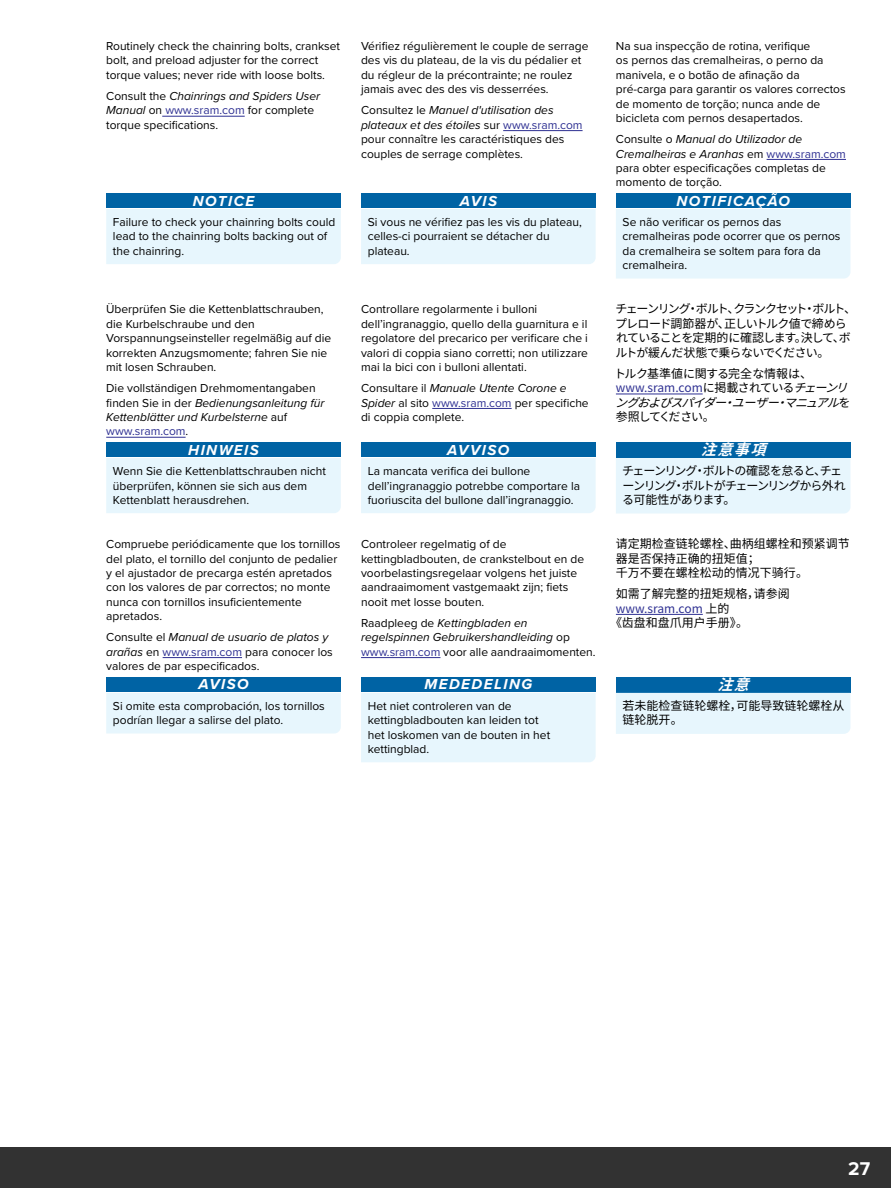
<style>
.page{position:relative;width:891px;height:1188px;background:#fff}
.page>*{position:absolute;margin:0;border:0;box-sizing:border-box;transform-origin:0 0}
.t1{font:700 19.2px "Proxima Nova";color:#fff}
.t2{font:italic 700 15px "Proxima Nova";letter-spacing:.1em;color:#fff}
.t3{font:italic 700 15px "Noto Sans CJ Kjp";color:#fff}
.t4{font:italic 700 15px "Noto Sans CJ Ksc";color:#fff}
.t5{font:12px/14.4px "Proxima Nova";color:#000}
.t6{font:12px/14.4px "Noto Sans CJ Kjp";letter-spacing:-.075em;color:#000}
.t7{font:12px/14.4px "Noto Sans CJ Ksc";color:#000}
.t8{font:italic 12px/14.4px "Proxima Nova";color:#000}
.t9{font:12px/14.4px "Noto Sans CJ Kjp";letter-spacing:-.025em;color:#000}
.t10{font:12px "Noto Sans CJ Ksc";color:#2e3092}
.s1{font-style:italic}
.s2{color:#2e3092}
.s3{font-style:normal}
.s4{font-style:normal;color:#2e3092}
.s5{color:#000}
</style>
<div class="page">
<div style="left:0;top:1148px;width:891px;height:40px;background:#323232"></div>
<hr style="left:162px;top:116px;width:83px;height:1px;background:#2e3092">
<hr style="left:503px;top:130px;width:80px;height:1px;background:#2e3092">
<hr style="left:767px;top:159px;width:79px;height:1px;background:#2e3092">
<div style="left:106px;top:193px;width:235px;height:15px;background:#0063a4"></div>
<div style="left:106px;top:209px;width:235px;height:55px;background:#e7f6fd"></div>
<div style="left:361px;top:193px;width:235px;height:15px;background:#0063a4"></div>
<div style="left:361px;top:209px;width:235px;height:55px;background:#e7f6fd"></div>
<div style="left:616px;top:193px;width:234px;height:15px;background:#0063a4"></div>
<div style="left:616px;top:209px;width:234px;height:70px;background:#e7f6fd"></div>
<hr style="left:106px;top:437px;width:80px;height:1px;background:#2e3092">
<hr style="left:432px;top:408px;width:80px;height:1px;background:#2e3092">
<hr style="left:616px;top:394px;width:87px;height:1px;background:#2e3092">
<div style="left:106px;top:442px;width:235px;height:15px;background:#0063a4"></div>
<div style="left:106px;top:458px;width:235px;height:55px;background:#e7f6fd"></div>
<div style="left:361px;top:442px;width:235px;height:15px;background:#0063a4"></div>
<div style="left:361px;top:458px;width:235px;height:55px;background:#e7f6fd"></div>
<div style="left:616px;top:442px;width:234px;height:15px;background:#0063a4"></div>
<div style="left:616px;top:458px;width:234px;height:56px;background:#e7f6fd"></div>
<hr style="left:163px;top:657px;width:79px;height:1px;background:#2e3092">
<hr style="left:361px;top:657px;width:79px;height:1px;background:#2e3092">
<hr style="left:616px;top:614px;width:87px;height:1px;background:#2e3092">
<div style="left:106px;top:677px;width:235px;height:15px;background:#0063a4"></div>
<div style="left:106px;top:693px;width:235px;height:41px;background:#e7f6fd"></div>
<div style="left:361px;top:677px;width:235px;height:15px;background:#0063a4"></div>
<div style="left:361px;top:693px;width:235px;height:69px;background:#e7f6fd"></div>
<div style="left:616px;top:677px;width:234px;height:15px;background:#0063a4"></div>
<div style="left:616px;top:693px;width:234px;height:41px;background:#e7f6fd"></div>
<p class="t5" style="left:106px;top:38px;width:235px">Routinely check the chainring bolts, crankset bolt, and preload adjuster for the correct torque values; never ride with loose bolts.</p>
<p class="t5" style="left:106px;top:88px;width:215px">Consult the <span class="s1">Chainrings and Spiders User<br>Manual</span> on <span class="s2">www.sram.com</span> for complete torque specifications.</p>
<p class="t2" style="left:193px;top:189px;width:63px">NOTICE</p>
<p class="t5" style="left:113px;top:214px;width:224px">Failure to check your chainring bolts could lead to the chainring bolts backing out of the chainring.</p>
<p class="t5" style="left:106px;top:302px;width:227px">Überprüfen Sie die Kettenblattschrauben, die Kurbelschraube und den Vorspannungseinsteller regelmäßig auf die korrekten Anzugsmomente; fahren Sie nie mit losen Schrauben.</p>
<p class="t5" style="left:106px;top:380px;width:220px">Die vollständigen Drehmomentangaben finden Sie in der <span class="s1">Bedienungsanleitung für Kettenblätter und Kurbelsterne</span> auf <span class="s2">www.sram.com</span>.</p>
<p class="t2" style="left:188px;top:439px;width:72px">HINWEIS</p>
<p class="t5" style="left:113px;top:463px;width:214px">Wenn Sie die Kettenblattschrauben nicht überprüfen, können sie sich aus dem<br>Kettenblatt herausdrehen.</p>
<p class="t5" style="left:106px;top:536px;width:236px">Compruebe periódicamente que los tornillos del plato, el tornillo del conjunto de pedalier y el ajustador de precarga estén apretados con los valores de par correctos; no monte nunca con tornillos insuficientemente apretados.</p>
<p class="t5" style="left:106px;top:630px;width:228px">Consulte el <span class="s1">Manual de usuario de platos y arañas</span> en <span class="s2">www.sram.com</span> para conocer los valores de par especificados.</p>
<p class="t2" style="left:198px;top:673px;width:52px">AVISO</p>
<p class="t5" style="left:113px;top:698px;width:213px">Si omite esta comprobación, los tornillos podrían llegar a salirse del plato.</p>
<p class="t5" style="left:361px;top:38px;width:229px">Vérifiez régulièrement le couple de serrage des vis du plateau, de la vis du pédalier et du régleur de la précontrainte; ne roulez jamais avec des des vis desserrées.</p>
<p class="t5" style="left:361px;top:103px;width:223px">Consultez le <span class="s1">Manuel d'utilisation des plateaux et des étoiles</span> sur <span class="s2">www.sram.com </span>pour connaître les caractéristiques des couples de serrage complètes.</p>
<p class="t2" style="left:460px;top:189px;width:39px">AVIS</p>
<p class="t5" style="left:368px;top:214px;width:216px">Si vous ne vérifiez pas les vis du plateau, celles-ci pourraient se détacher du plateau.</p>
<p class="t5" style="left:361px;top:302px;width:228px">Controllare regolarmente i bulloni dell’ingranaggio, quello della guarnitura e il regolatore del precarico per verificare che i valori di coppia siano corretti; non utilizzare mai la bici con i bulloni allentati.</p>
<p class="t5" style="left:361px;top:380px;width:229px">Consultare il <span class="s1">Manuale Utente Corone e<br>Spider</span> al sito <span class="s2">www.sram.com</span> per specifiche di coppia complete.</p>
<p class="t2" style="left:447px;top:439px;width:64px">AVVISO</p>
<p class="t5" style="left:368px;top:463px;width:214px">La mancata verifica dei bullone dell’ingranaggio potrebbe comportare la fuoriuscita del bullone dall’ingranaggio.</p>
<p class="t5" style="left:361px;top:536px;width:225px">Controleer regelmatig of de kettingbladbouten, de crankstelbout en de voorbelastingsregelaar volgens het juiste aandraaimoment vastgemaakt zijn; fiets nooit met losse bouten.</p>
<p class="t8" style="left:361px;top:615px;width:236px"><span class="s3">Raadpleeg de</span> Kettingbladen en regelspinnen Gebruikershandleiding <span class="s3">op </span><span class="s4">www.sram.com</span> <span class="s3">voor alle aandraaimomenten.</span></p>
<p class="t2" style="left:424px;top:673px;width:109px">MEDEDELING</p>
<p class="t5" style="left:368px;top:698px;width:184px">Het niet controleren van de kettingbladbouten kan leiden tot het loskomen van de bouten in het kettingblad.</p>
<p class="t5" style="left:616px;top:38px;width:231px">Na sua inspecção de rotina, verifique<br>os pernos das cremalheiras, o perno da manivela, e o botão de afinação da pré-carga para garantir os valores correctos de momento de torção; nunca ande de bicicleta com pernos desapertados.</p>
<p class="t5" style="left:616px;top:131px;width:232px">Consulte o <span class="s1">Manual do Utilizador de Cremalheiras e Aranhas</span> em <span class="s2">www.sram.com </span>para obter especificações completas de momento de torção.</p>
<p class="t2" style="left:677px;top:189px;width:115px">NOTIFICAÇÃO</p>
<p class="t5" style="left:623px;top:214px;width:219px">Se não verificar os pernos das cremalheiras pode ocorrer que os pernos da cremalheira se soltem para fora da cremalheira.</p>
<p class="t6" style="left:615px;top:302px;width:242px">チェーンリング・ボルト、クランクセット・ボルト、プレロード調節器が、正しいトルク値で締められていることを定期的に確認します。決して、ボルトが緩んだ状態で乗らないでください。</p>
<p class="t9" style="left:614px;top:366px;width:244px">トルク基準値に関する完全な情報は、<span class="s2">www.sram.com</span>に掲載されている<span class="s1">チェーンリングおよびスパイダー・ユーザー・マニュアル</span>を参照してください。</p>
<p class="t3" style="left:701px;top:441px;width:78px">注意事項</p>
<p class="t6" style="left:622px;top:464px;width:225px">チェーンリング・ボルトの確認を怠ると、チェーンリング・ボルトがチェーンリングから外れる可能性があります。</p>
<p class="t7" style="left:616px;top:537px;width:235px">请定期检查链轮螺栓、曲柄组螺栓和预紧调节器是否保持正确的扭矩值；<br>千万不要在螺栓松动的情况下骑行。</p>
<p class="t7" style="left:616px;top:587px;width:175px">如需了解完整的扭矩规格，请参阅</p>
<p class="t10" style="left:616px;top:601px;width:115px">www.sram.com <span class="s5">上的</span></p>
<p class="t7" style="left:610px;top:616px;width:139px">《齿盘和盘爪用户手册》。</p>
<p class="t4" style="left:717px;top:676px;width:45px">注意</p>
<p class="t7" style="left:623px;top:699px;width:223px">若未能检查链轮螺栓，可能导致链轮螺栓从链轮脱开。</p>
<h1 class="t1" style="left:848px;top:1154px;width:23px">27</h1>
</div>
